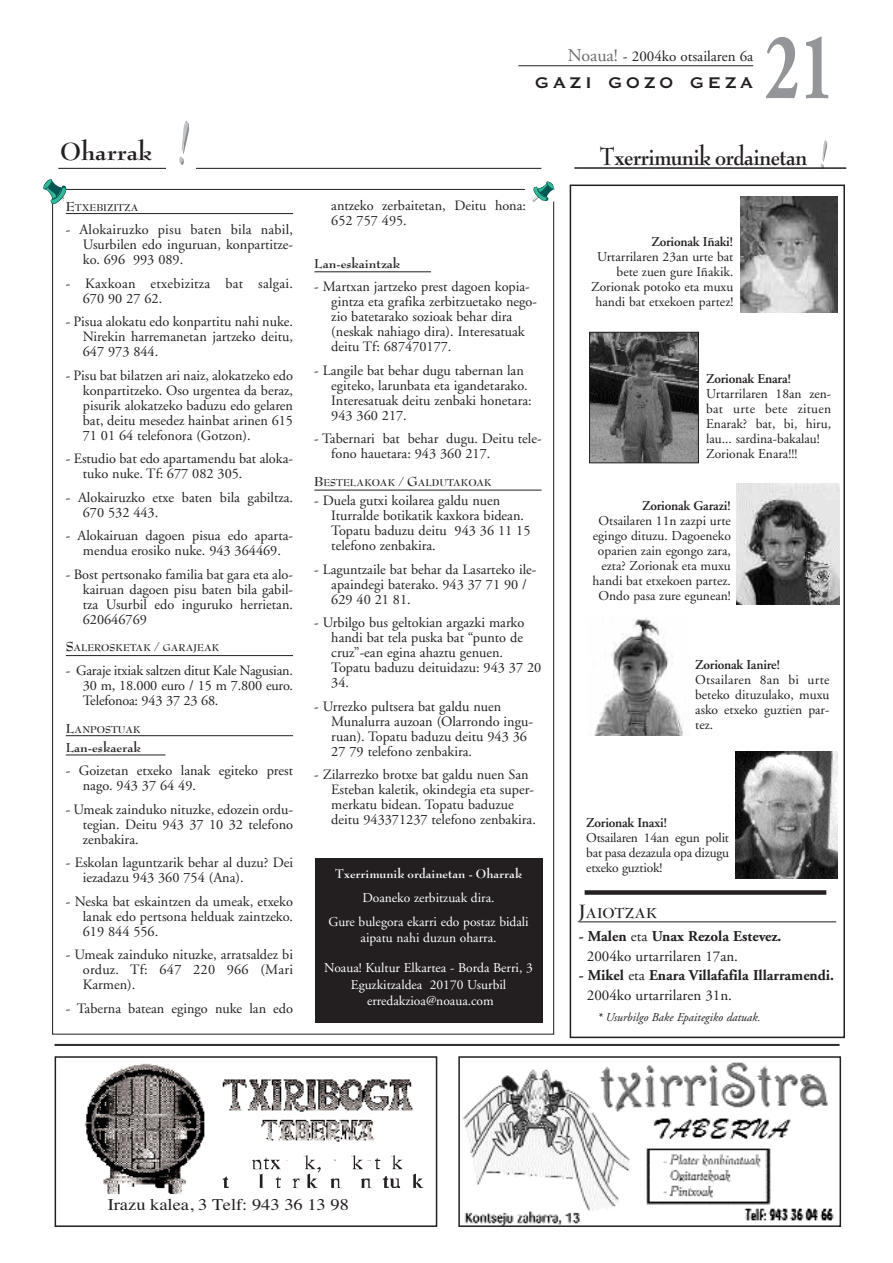
<style>
.page{position:relative;width:893px;height:1263px;background:#fff}
.page>*{position:absolute;margin:0;border:0;box-sizing:border-box;transform-origin:0 0}
.t1{font:700 95.55px "Adobe Garamond";color:#939598;scale:.7 1}
.t2{font:700 27px "Bernhard Modern";letter-spacing:-.03em;color:#231f20;scale:.85 1}
.t3{font:700 27px "Bernhard Modern";color:#231f20}
.t4{font:700 20.25px "Copperplate Gothic BT";letter-spacing:.17em;color:#231f20}
.t5{font:16.35px "Times";color:#231f20;scale:1.13 1}
.t6{font:700 15.75px "Bernhard Modern";color:#231f20}
.t7{font:15px/19.5px "Adobe Garamond";color:#231f20}
.t8{font:700 15px/19.5px "Adobe Garamond";color:#231f20}
.t9{font:14.25px/15px "Adobe Garamond";color:#231f20}
.t10{font:14.25px/15px "Adobe Garamond";letter-spacing:.02em;color:#231f20}
.t11{font:700 14.25px "Bernhard Modern";color:#231f20}
.t12{font:13.5px/15px "Adobe Garamond";color:#231f20;text-align:right}
.t13{font:13.5px/16.5px "Adobe Garamond";color:#fff;text-align:center}
.t14{font:600 13.5px "Adobe Garamond";letter-spacing:-.015em;color:#231f20}
.t15{font:700 13.5px "Bernhard Modern";color:#fff}
.t16{font:italic 12px "Adobe Garamond";color:#231f20}
.t17{font:700 10.65px "Bernhard Modern";color:#231f20}
.s1{font-size:14.25px}
.s2{font-size:18px;color:#6c6d70}
.s3{font-size:21px}
.s4{font-weight:700}
.s5{font-weight:400}
.s6{font-weight:600}
</style>
<div class="page">
<hr style="left:518px;top:65px;width:235px;height:1px;background:#231f20">
<hr style="left:58px;top:168px;width:483px;height:1px;background:#231f20">
<div style="left:166px;top:115px;width:30px;height:57px;background:#fff"></div>
<svg style="left:179px;top:121px;width:10px;height:44px"></svg>
<svg style="left:821px;top:140px;width:6px;height:27px"></svg>
<svg style="left:43px;top:179px;width:26px;height:25px"></svg>
<div style="left:64px;top:198px;width:479px;height:826px;background:#fff"></div>
<hr style="left:66px;top:213px;width:227px;height:1px;background:#231f20">
<hr style="left:66px;top:655px;width:227px;height:1px;background:#231f20">
<hr style="left:66px;top:735px;width:227px;height:1px;background:#231f20">
<hr style="left:66px;top:754px;width:99px;height:1px;background:#231f20">
<hr style="left:314px;top:271px;width:117px;height:1px;background:#231f20">
<hr style="left:314px;top:490px;width:228px;height:1px;background:#231f20">
<svg style="left:523px;top:181px;width:32px;height:27px"></svg>
<hr style="left:574px;top:167px;width:272px;height:2px;background:#231f20">
<div style="left:570px;top:185px;width:275px;height:853px;border:2px solid #231f20"></div>
<hr style="left:579px;top:921px;width:257px;height:1px;background:#231f20">
<div style="left:585px;top:890px;width:241px;height:5px;background:#231f20"></div>
<img style="left:591px;top:334px;width:106px;height:127px">
<div style="left:589px;top:332px;width:110px;height:131px;border:1px solid #231f20"></div>
<div style="left:315px;top:858px;width:227px;height:165px;background:#231f20"></div>
<img style="left:737px;top:483px;width:102px;height:122px">
<img style="left:594px;top:618px;width:90px;height:118px">
<img style="left:735px;top:751px;width:102px;height:128px">
<svg style="left:84px;top:1063px;width:340px;height:132px"></svg>
<div style="left:55px;top:1056px;width:382px;height:171px;border:2px solid #231f20"></div>
<img style="left:463px;top:1062px;width:371px;height:162px">
<div style="left:458px;top:1056px;width:383px;height:171px;border:2px solid #231f20"></div>
<hr style="left:55px;top:1044px;width:785px;height:1px;background:#231f20">
<hr style="left:55px;top:1045px;width:785px;height:1px;background:#231f20">
<img style="left:741px;top:197px;width:97px;height:115px">
<h2 class="t3" style="left:60px;top:139px;width:94px">Oharrak</h2>
<p class="t17" style="left:66px;top:202px;width:74px"><span class="s1">E</span>TXEBIZITZA</p>
<p class="t9" style="left:83px;top:223px;width:212px;text-align:justify;text-indent:-17px">- Alokairuzko pisu baten bila nabil, Usurbilen edo inguruan, konpartitze&shy;ko. 696 993 089.</p>
<p class="t10" style="left:83px;top:277px;width:212px;text-indent:-17px">- Kaxkoan etxebizitza bat salgai.<br>670 90 27 62.</p>
<p class="t9" style="left:83px;top:315px;width:212px;text-align:justify;text-indent:-17px">- Pisua alokatu edo konpartitu nahi nuke.<br>Nirekin harremanetan jartzeko deitu, 647 973 844.</p>
<p class="t9" style="left:83px;top:369px;width:212px;text-align:justify;text-indent:-17px">- Pisu bat bilatzen ari naiz, alokatzeko edo konpartitzeko. Oso urgentea da beraz, pisurik alokatzeko baduzu edo gelaren bat, deitu mesedez hainbat arinen 615<br>71 01 64 telefonora (Gotzon).</p>
<p class="t9" style="left:83px;top:452px;width:212px;text-indent:-17px">- Estudio bat edo apartamendu bat aloka&shy;tuko nuke. Tf: 677 082 305.</p>
<p class="t9" style="left:83px;top:491px;width:212px;text-indent:-17px">- Alokairuzko etxe baten bila gabiltza.<br>670 532 443.</p>
<p class="t9" style="left:66px;top:529px;width:229px;text-align:center">- Alokairuan dagoen pisua edo aparta&shy;mendua erosiko nuke. 943 364469.</p>
<p class="t9" style="left:83px;top:568px;width:212px;text-align:justify;text-indent:-17px">- Bost pertsonako familia bat gara eta alo&shy;kairuan dagoen pisu baten bila gabil&shy;tza Usurbil edo inguruko herrietan.<br>620646769</p>
<p class="t17" style="left:66px;top:643px;width:155px"><span class="s1">S</span>ALEROSKETAK <span class="s1">/</span> GARAJEAK</p>
<p class="t9" style="left:83px;top:664px;width:212px;text-align:justify;text-indent:-17px">- Garaje itxiak saltzen ditut Kale Nagusian.<br>30 m, 18.000 euro / 15 m 7.800 euro.<br>Telefonoa: 943 37 23 68.</p>
<p class="t17" style="left:66px;top:724px;width:76px"><span class="s1">L</span>ANPOSTUAK</p>
<p class="t11" style="left:66px;top:741px;width:77px">Lan-eskaerak</p>
<p class="t9" style="left:83px;top:765px;width:212px;text-indent:-17px">- Goizetan etxeko lanak egiteko prest nago. 943 37 64 49.</p>
<p class="t9" style="left:83px;top:803px;width:212px;text-align:justify;text-indent:-17px">- Umeak zainduko nituzke, edozein ordu&shy;tegian. Deitu 943 37 10 32 telefono zenbakira.</p>
<p class="t9" style="left:83px;top:857px;width:212px;text-indent:-17px">- Eskolan laguntzarik behar al duzu? Dei iezadazu 943 360 754 (Ana).</p>
<p class="t9" style="left:83px;top:895px;width:212px;text-align:justify;text-indent:-17px">- Neska bat eskaintzen da umeak, etxeko lanak edo pertsona helduak zaintzeko.<br>619 844 556.</p>
<p class="t9" style="left:83px;top:949px;width:212px;text-align:justify;text-indent:-17px">- Umeak zainduko nituzke, arratsaldez bi orduz. Tf: 647 220 966 (Mari Karmen).</p>
<p class="t9" style="left:66px;top:1002px;width:229px">- Taberna batean egingo nuke lan edo</p>
<p class="t7" style="left:568px;top:47px;width:187px"><span class="s2">Noaua!</span> - 2004ko otsailaren 6a</p>
<h3 class="t4" style="left:535px;top:69px;width:220px">GAZI GOZO GEZA</h3>
<h1 class="t1" style="left:765px;top:30px;width:101px">21</h1>
<p class="t9" style="left:331px;top:199px;width:196px">antzeko zerbaitetan, Deitu hona:<br>652 757 495.</p>
<p class="t11" style="left:314px;top:257px;width:88px">Lan-eskaintzak</p>
<p class="t9" style="left:331px;top:280px;width:207px;text-indent:-17px">- Martxan jartzeko prest dagoen kopia&shy;gintza eta grafika zerbitzuetako nego&shy;zio batetarako sozioak behar dira (neskak nahiago dira). Interesatuak deitu Tf: 687470177.</p>
<p class="t9" style="left:331px;top:364px;width:202px;text-indent:-17px">- Langile bat behar dugu tabernan lan egiteko, larunbata eta igandetarako.<br>Interesatuak deitu zenbaki honetara:<br>943 360 217.</p>
<p class="t9" style="left:331px;top:432px;width:212px;text-indent:-17px">- Tabernari bat behar dugu. Deitu tele&shy;fono hauetara: 943 360 217.</p>
<p class="t17" style="left:314px;top:478px;width:179px"><span class="s1">B</span>ESTELAKOAK <span class="s1">/ G</span>ALDUTAKOAK</p>
<p class="t9" style="left:331px;top:494px;width:201px;text-indent:-17px">- Duela gutxi koilarea galdu nuen<br>Iturralde botikatik kaxkora bidean.<br>Topatu baduzu deitu 943 36 11 15 telefono zenbakira.</p>
<p class="t9" style="left:331px;top:563px;width:207px;text-indent:-17px">- Laguntzaile bat behar da Lasarteko ile&shy;apaindegi baterako. 943 37 71 90 /<br>629 40 21 81.</p>
<p class="t9" style="left:331px;top:616px;width:211px;text-indent:-17px">- Urbilgo bus geltokian argazki marko handi bat tela puska bat “punto de cruz”-ean egina ahaztu genuen.<br>Topatu baduzu deituidazu: 943 37 20<br>34.</p>
<p class="t9" style="left:331px;top:700px;width:203px;text-indent:-17px">- Urrezko pultsera bat galdu nuen<br>Munalurra auzoan (Olarrondo ingu&shy;ruan). Topatu baduzu deitu 943 36<br>27 79 telefono zenbakira.</p>
<p class="t9" style="left:331px;top:768px;width:206px;text-indent:-17px">- Zilarrezko brotxe bat galdu nuen San Esteban kaletik, okindegia eta super&shy;merkatu bidean. Topatu baduzue deitu 943371237 telefono zenbakira.</p>
<p class="t15" style="left:335px;top:867px;width:188px">Txerrimunik ordainetan - Oharrak</p>
<p class="t13" style="left:328px;top:887px;width:202px;line-height:24px">Doaneko zerbitzuak dira.<br>Gure bulegora ekarri edo postaz bidali</p>
<p class="t13" style="left:361px;top:931px;width:138px">aipatu nahi duzun oharra.</p>
<p class="t13" style="left:324px;top:961px;width:210px">Noaua! Kultur Elkartea - Borda Berri, 3<br>Eguzkitzaldea 20170 Usurbil erredakzioa@noaua.com</p>
<h2 class="t2" style="left:600px;top:144px;width:246px">Txerrimunik ordainetan</h2>
<p class="t14" style="left:651px;top:236px;width:83px">Zorionak Iñaki!</p>
<p class="t12" style="left:591px;top:251px;width:144px">Urtarrilaren 23an urte bat bete zuen gure Iñakik.<br>Zorionak potoko eta muxu handi bat etxekoen partez!</p>
<p class="t14" style="left:706px;top:373px;width:87px">Zorionak Enara!</p>
<p class="t12" style="left:706px;top:388px;width:126px;text-align:left">Urtarrilaren 18an zen&shy;bat urte bete zituen<br>Enarak? bat, bi, hiru, lau... sardina-bakalau!<br>Zorionak Enara!!!</p>
<p class="t14" style="left:642px;top:500px;width:90px">Zorionak Garazi!</p>
<p class="t12" style="left:593px;top:514px;width:140px">Otsailaren 11n zazpi urte egingo dituzu. Dagoeneko oparien zain egongo zara, ezta? Zorionak eta muxu handi bat etxekoen partez.<br>Ondo pasa zure egunean!</p>
<p class="t14" style="left:695px;top:659px;width:86px">Zorionak Ianire!</p>
<p class="t12" style="left:695px;top:673px;width:136px;text-align:justify">Otsailaren 8an bi urte beteko dituzulako, muxu asko etxeko guztien par&shy;tez.</p>
<p class="t14" style="left:586px;top:818px;width:83px">Zorionak Inaxi!</p>
<p class="t12" style="left:586px;top:832px;width:144px;text-align:justify">Otsailaren 14an egun polit bat pasa dezazula opa dizugu etxeko guztiok!</p>
<p class="t6" style="left:579px;top:905px;width:80px"><span class="s3">J</span>AIOTZAK</p>
<p class="t7" style="left:587px;top:928px;width:196px;text-indent:-8px"><span class="s4">- Malen</span> eta <span class="s4">Unax Rezola Estevez.<br></span>2004ko urtarrilaren 17an.</p>
<p class="t8" style="left:587px;top:967px;width:249px;text-indent:-8px">- Mikel <span class="s5">eta</span> Enara Villafafila Illarramendi.<br><span class="s5">2004ko urtarrilaren 31n.</span></p>
<p class="t16" style="left:597px;top:1012px;width:165px"><span class="s6">*</span> Usurbilgo Bake Epaitegiko datuak.</p>
<p class="t5" style="left:108px;top:1195px;width:215px">Irazu kalea, 3 Telf: 943 36 13 98</p>
</div>
